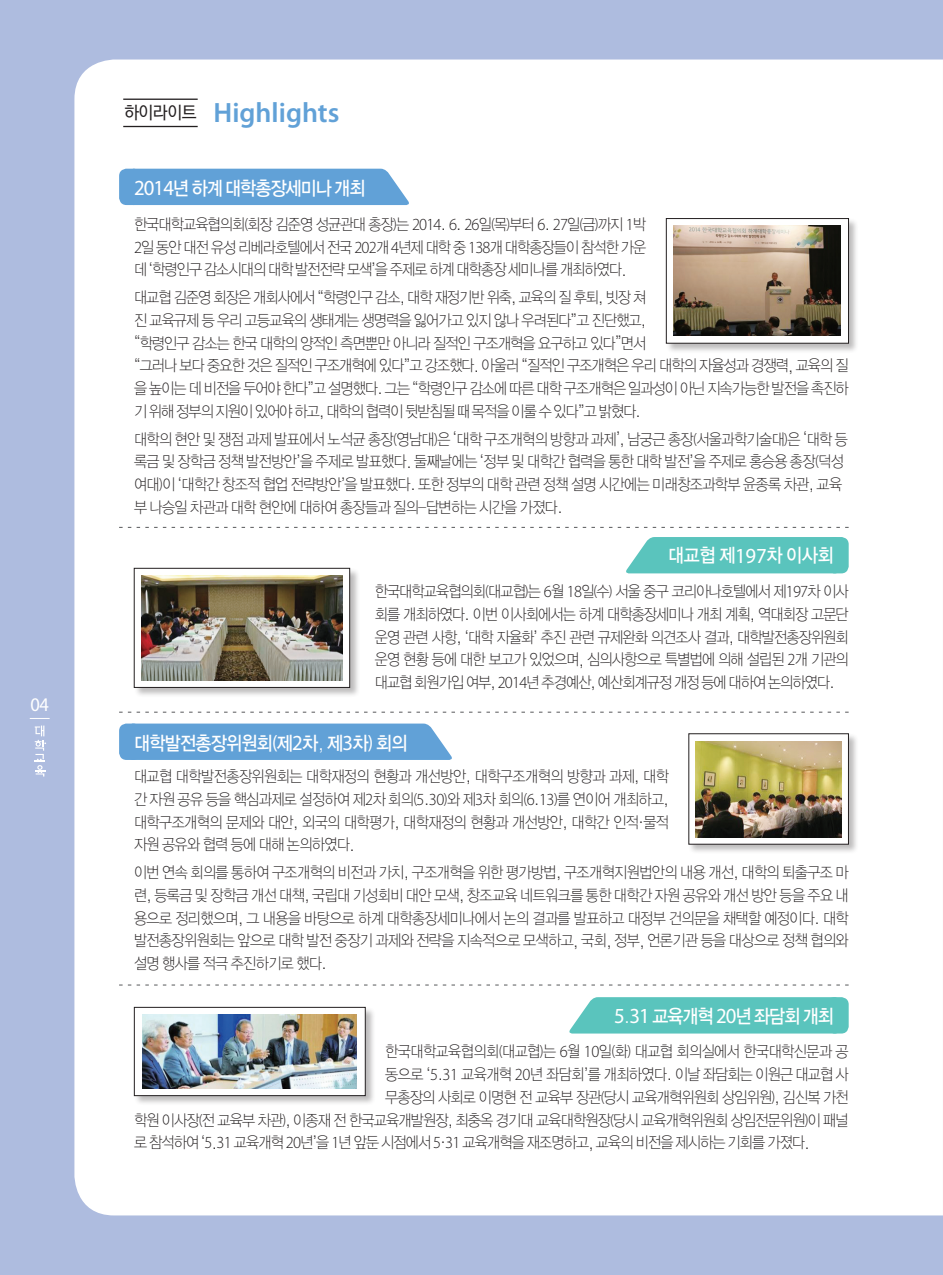
<style>
.page{position:relative;width:943px;height:1275px;background:#aebcdf}
.page>*{position:absolute;margin:0;border:0;box-sizing:border-box;transform-origin:0 0}
.t1{font:600 28px "Myriad Pro";color:#61a1d7}
.본문{font:19.43px "Myriad Pro";color:#fff;scale:.95 1}
.t2{font:19.25px "YDIYGO330";letter-spacing:-.05em;color:#fff;scale:.9 1}
.t3{font:17.5px "Rix Go M";letter-spacing:-.03em;color:#231f20;scale:.95 1}
.t4{font:15.75px/22.8px "YDIYGO310";letter-spacing:-.05em;color:#231f20;text-align:justify;scale:.9 1}
.t5{font:15.75px "YDIYGO310";letter-spacing:-.03em;color:#231f20;scale:.9 1}
.s1{font-family:"Myriad Pro";font-size:21.53px}
.s2{font-family:"Myriad Pro";font-weight:300}
.s3{font-family:"Myriad Pro";font-weight:300;font-size:16.97px}
.s4{font-family:"Dotum"}
.s5{font-family:"Myriad Pro";font-size:19.95px}
.s6{font-family:"Gulim"}
</style>
<div class="page">
<div style="left:74px;top:60px;width:868px;height:1155px;background:#fff"></div>
<svg style="left:942px;top:60px;width:1px;height:1155px"></svg>
<svg style="left:30px;top:718px;width:20px;height:1px"></svg>
<svg style="left:35px;top:725px;width:11px;height:51px"></svg>
<hr style="left:123px;top:99px;width:75px;height:1px;background:#231f20">
<hr style="left:123px;top:126px;width:75px;height:1px;background:#231f20">
<svg style="left:119px;top:985px;width:729px;height:1px"></svg>
<svg style="left:119px;top:712px;width:729px;height:1px"></svg>
<svg style="left:119px;top:527px;width:729px;height:1px"></svg>
<div style="left:136px;top:169px;width:275px;height:36px;background:#61a1d7"></div>
<div style="left:119px;top:169px;width:22px;height:36px;background:#61a1d7;border-radius:7px"></div>
<div style="left:665px;top:218px;width:194px;height:136px;background:#231f20;opacity:.3"></div>
<svg style="left:666px;top:218px;width:182px;height:125px;background:#dddbda"></svg>
<img style="left:674px;top:226px;width:166px;height:109px">
<div style="left:133px;top:1006px;width:242px;height:100px;background:#231f20;opacity:.3"></div>
<div style="left:134px;top:1007px;width:231px;height:89px;background:#fff;border:1px solid #231f20"></div>
<img style="left:142px;top:1015px;width:215px;height:73px">
<svg style="left:567px;top:997px;width:265px;height:36px;background:#63c7c0"></svg>
<div style="left:827px;top:997px;width:21px;height:36px;background:#5ac4bd;border-radius:7px"></div>
<div style="left:624px;top:537px;width:208px;height:36px;background:#5ac4bd"></div>
<div style="left:827px;top:537px;width:21px;height:36px;background:#5ac4bd;border-radius:7px"></div>
<div style="left:133px;top:567px;width:227px;height:131px;background:#231f20;opacity:.3"></div>
<div style="left:134px;top:568px;width:216px;height:120px;background:#fff;border:1px solid #231f20"></div>
<img style="left:141px;top:576px;width:201px;height:104px">
<div style="left:136px;top:724px;width:318px;height:36px;background:#61a1d7"></div>
<div style="left:119px;top:724px;width:22px;height:36px;background:#61a1d7;border-radius:7px"></div>
<div style="left:688px;top:733px;width:170px;height:121px;background:#231f20;opacity:.3"></div>
<svg style="left:688px;top:733px;width:160px;height:111px;background:#deddda"></svg>
<img style="left:696px;top:741px;width:145px;height:96px">
<p class="본문" style="left:31px;top:692px;width:21px">04</p>
<p class="t3" style="left:124px;top:101px;width:78px">하이라이트</p>
<p class="t1" style="left:213px;top:95px;width:127px">Highlights</p>
<p class="t2" style="left:134px;top:178px;width:258px"><span class="s1">2014</span>년 하계 대학총장세미나 개최</p>
<p class="t4" style="left:134px;top:213px;width:570px">한국대학교육협의회<span class="s2">(</span>회장 김준영 성균관대 총장<span class="s2">)</span>는 <span class="s3">2014</span><span class="s4">.</span> <span class="s3">6</span><span class="s4">.</span> <span class="s3">26</span>일<span class="s2">(</span>목<span class="s2">)</span>부터 <span class="s3">6</span><span class="s4">.</span> <span class="s3">27</span>일<span class="s2">(</span>금<span class="s2">)</span>까지 <span class="s3">1</span>박 <span class="s3">2</span>일 동안 대전 유성 리베라호텔에서 전국 <span class="s3">202</span>개 <span class="s3">4</span>년제 대학 중 <span class="s3">138</span>개 대학총장들이 참석한 가운 데 <span class="s4">‘</span>학령인구 감소시대의 대학 발전전략 모색<span class="s4">’</span>을 주제로 하계 대학총장 세미나를 개최하였다<span class="s4">.</span></p>
<p class="t4" style="left:134px;top:286px;width:795px;text-align:left">대교협 김준영 회장은 개회사에서 <span class="s4">“</span>학령인구 감소<span class="s4">,</span> 대학 재정기반 위축<span class="s4">,</span> 교육의 질 후퇴<span class="s4">,</span> 빗장 쳐<br>진 교육규제 등 우리 고등교육의 생태계는 생명력을 잃어가고 있지 않나 우려된다<span class="s4">”</span>고 진단했고<span class="s4">,<br>“</span>학령인구 감소는 한국 대학의 양적인 측면뿐만 아니라 질적인 구조개혁을 요구하고 있다<span class="s4">”</span>면서<br><span class="s4">“</span>그러나 보다 중요한 것은 질적인 구조개혁에 있다<span class="s4">”</span>고 강조했다<span class="s4">.</span> 아울러 <span class="s4">“</span>질적인 구조개혁은 우리 대학의 자율성과 경쟁력<span class="s4">,</span> 교육의 질 을 높이는 데 비전을 두어야 한다<span class="s4">”</span>고 설명했다<span class="s4">.</span> 그는 <span class="s4">“</span>학령인구 감소에 따른 대학 구조개혁은 일과성이 아닌 지속가능한 발전을 촉진하 기 위해 정부의 지원이 있어야 하고<span class="s4">,</span> 대학의 협력이 뒷받침될 때 목적을 이룰 수 있다<span class="s4">”</span>고 밝혔다<span class="s4">.</span></p>
<p class="t4" style="left:134px;top:428px;width:794px;text-align:left">대학의 현안 및 쟁점 과제 발표에서 노석균 총장<span class="s2">(</span>영남대<span class="s2">)</span>은 <span class="s4">‘</span>대학 구조개혁의 방향과 과제<span class="s4">’,</span> 남궁근 총장<span class="s2">(</span>서울과학기술대<span class="s2">)</span>은 <span class="s4">‘</span>대학 등 록금 및 장학금 정책 발전방안<span class="s4">’</span>을 주제로 발표했다<span class="s4">.</span> 둘째날에는 <span class="s4">‘</span>정부 및 대학간 협력을 통한 대학 발전<span class="s4">’</span>을 주제로 홍승용 총장<span class="s2">(</span>덕성 여대<span class="s2">)</span>이 <span class="s4">‘</span>대학간 창조적 협업 전략방안<span class="s4">’</span>을 발표했다<span class="s4">.</span> 또한 정부의 대학 관련 정책 설명 시간에는 미래창조과학부 윤종록 차관<span class="s4">,</span> 교육 부 나승일 차관과 대학 현안에 대하여 총장들과 질의-답변하는 시간을 가졌다<span class="s4">.</span></p>
<p class="t2" style="left:668px;top:545px;width:185px">대교협 제<span class="s1">197</span>차 이사회</p>
<p class="t4" style="left:375px;top:580px;width:528px">한국대학교육협의회<span class="s2">(</span>대교협<span class="s2">)</span>는 <span class="s3">6</span>월 <span class="s3">18</span>일<span class="s2">(</span>수<span class="s2">)</span> 서울 중구 코리아나호텔에서 제<span class="s3">197</span>차 이사 회를 개최하였다<span class="s4">.</span> 이번 이사회에서는 하계 대학총장세미나 개최 계획<span class="s4">,</span> 역대회장 고문단 운영 관련 사항<span class="s4">, ‘</span>대학 자율화<span class="s4">’</span> 추진 관련 규제완화 의견조사 결과<span class="s4">,</span> 대학발전총장위원회 운영 현황 등에 대한 보고가 있었으며<span class="s4">,</span> 심의사항으로 특별법에 의해 설립된 <span class="s3">2</span>개 기관의 대교협 회원가입 여부<span class="s4">,</span> <span class="s3">2014</span>년 추경예산<span class="s4">,</span> 예산회계규정 개정 등에 대하여 논의하였다<span class="s4">.</span></p>
<p class="t2" style="left:134px;top:732px;width:305px">대학발전총장위원회<span class="s5">(</span>제<span class="s1">2</span>차<span class="s4">,</span> 제<span class="s1">3</span>차<span class="s5">)</span> 회의</p>
<p class="t4" style="left:134px;top:765px;width:596px">대교협 대학발전총장위원회는 대학재정의 현황과 개선방안<span class="s4">,</span> 대학구조개혁의 방향과 과제<span class="s4">,</span> 대학 간 자원 공유 등을 핵심과제로 설정하여 제<span class="s3">2</span>차 회의<span class="s2">(</span><span class="s3">5</span><span class="s4">.</span><span class="s3">30</span><span class="s2">)</span>와 제<span class="s3">3</span>차 회의<span class="s2">(</span><span class="s3">6</span><span class="s4">.</span><span class="s3">13</span><span class="s2">)</span>를 연이어 개최하고<span class="s4">, </span>대학구조개혁의 문제와 대안<span class="s4">,</span> 외국의 대학평가<span class="s4">,</span> 대학재정의 현황과 개선방안<span class="s4">,</span> 대학간 인적<span class="s6">·</span>물적 자원 공유와 협력 등에 대해 논의하였다<span class="s4">.</span></p>
<p class="t4" style="left:134px;top:861px;width:795px">이번 연속 회의를 통하여 구조개혁의 비전과 가치<span class="s4">,</span> 구조개혁을 위한 평가방법<span class="s4">,</span> 구조개혁지원법안의 내용 개선<span class="s4">,</span> 대학의 퇴출구조 마 련<span class="s4">,</span> 등록금 및 장학금 개선 대책<span class="s4">,</span> 국립대 기성회비 대안 모색<span class="s4">,</span> 창조교육 네트워크를 통한 대학간 자원 공유와 개선 방안 등을 주요 내 용으로 정리했으며<span class="s4">,</span> 그 내용을 바탕으로 하계 대학총장세미나에서 논의 결과를 발표하고 대정부 건의문을 채택할 예정이다<span class="s4">.</span> 대학 발전총장위원회는 앞으로 대학 발전 중장기 과제와 전략을 지속적으로 모색하고<span class="s4">,</span> 국회<span class="s4">,</span> 정부<span class="s4">,</span> 언론기관 등을 대상으로 정책 협의와 설명 행사를 적극 추진하기로 했다<span class="s4">.</span></p>
<p class="t2" style="left:614px;top:1005px;width:246px"><span class="s1">5</span><span class="s4">.</span><span class="s1">31</span> 교육개혁 <span class="s1">20</span>년 좌담회 개최</p>
<p class="t5" style="left:385px;top:1043px;width:516px">한국대학교육협의회<span class="s2">(</span>대교협<span class="s2">)</span>는 <span class="s3">6</span>월 <span class="s3">10</span>일<span class="s2">(</span>화<span class="s2">)</span> 대교협 회의실에서 한국대학신문과 공</p>
<p class="t5" style="left:385px;top:1066px;width:516px">동으로 <span class="s4">‘</span><span class="s3">5</span><span class="s4">.</span><span class="s3">31</span> 교육개혁 <span class="s3">20</span>년 좌담회<span class="s4">’</span>를 개최하였다<span class="s4">.</span> 이날 좌담회는 이원근 대교협 사</p>
<p class="t4" style="left:385px;top:1086px;width:516px">무총장의 사회로 이명현 전 교육부 장관<span class="s2">(</span>당시 교육개혁위원회 상임위원<span class="s2">)</span><span class="s4">,</span> 김신복 가천</p>
<p class="t4" style="left:134px;top:1109px;width:795px">학원 이사장<span class="s2">(</span>전 교육부 차관<span class="s2">)</span><span class="s4">,</span> 이종재 전 한국교육개발원장<span class="s4">,</span> 최충옥 경기대 교육대학원장<span class="s2">(</span>당시 교육개혁위원회 상임전문위원<span class="s2">)</span>이 패널</p>
<p class="t4" style="left:134px;top:1131px;width:752px">로 참석하여 <span class="s4">‘</span><span class="s3">5</span><span class="s4">.</span><span class="s3">31</span> 교육개혁 <span class="s3">20</span>년<span class="s4">’</span>을 <span class="s3">1</span>년 앞둔 시점에서 <span class="s3">5</span><span class="s6">·</span><span class="s3">31</span> 교육개혁을 재조명하고<span class="s4">,</span> 교육의 비전을 제시하는 기회를 가졌다<span class="s4">.</span></p>
</div>
